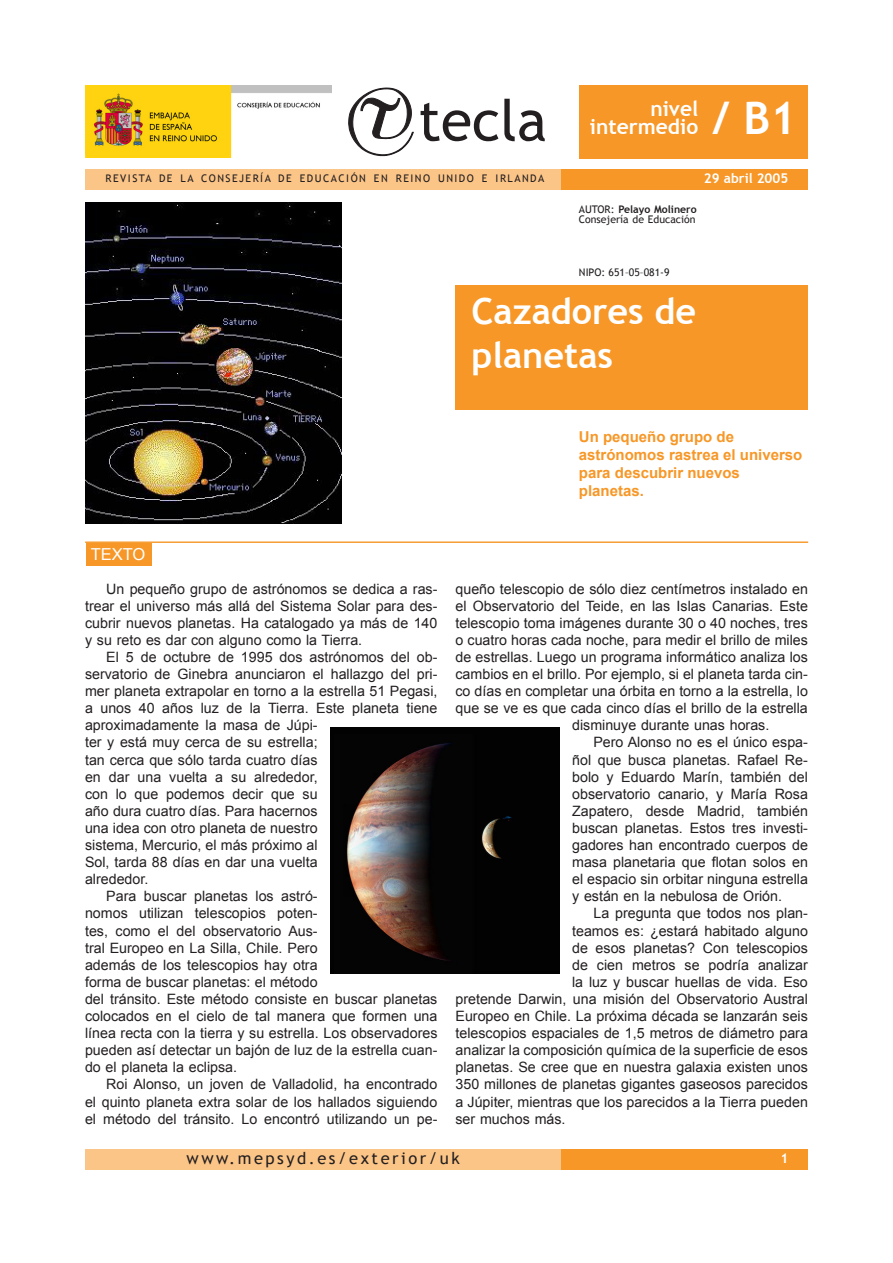
<style>
.page{position:relative;width:893px;height:1263px;background:#fff}
.page>*{position:absolute;margin:0;border:0;box-sizing:border-box;transform-origin:0 0}
.t1{font:700 45px "Trebuchet MS";color:#fff}
.TITULO_GENERAL{font:700 36px/43.2px "Trebuchet MS";color:#fff}
.t2{font:700 21px "Trebuchet MS";color:#fff}
.t3{font:16.5px "Trebuchet MS";letter-spacing:.155em;color:#231f20}
.PARRAFO{font:16.5px "Arial";color:#fff}
.TEXTO_SIMULADO{font:700 15px/18px "Arial";color:#f79727}
.PARRAFO-2{font:14.25px/17.1px "Arial";color:#231f20;text-align:justify}
.t4{font:700 13.5px "Trebuchet MS";color:#fff}
.NOMBRE_AUTOR{font:10.5px "Trebuchet MS";letter-spacing:.14em;color:#231f20}
.NOMBRE_AUTOR-2{font:10.5px "Trebuchet MS";color:#231f20}
.NOMBRE_AUTOR-3{font:700 10.5px "Trebuchet MS";color:#231f20}
.s1{font-weight:400}
</style>
<div class="page">
<div style="left:85px;top:1149px;width:723px;height:20px;background:#f79727"></div>
<div style="left:85px;top:1149px;width:476px;height:20px;background:#fcc588"></div>
<div style="left:85px;top:169px;width:723px;height:21px;background:#f79727"></div>
<div style="left:85px;top:169px;width:476px;height:21px;background:#fcc588"></div>
<svg style="left:348px;top:87px;width:66px;height:69px"></svg>
<svg style="left:421px;top:103px;width:77px;height:38px"></svg>
<svg style="left:504px;top:99px;width:41px;height:42px"></svg>
<div style="left:579px;top:85px;width:229px;height:73px;background:#f79727"></div>
<div style="left:455px;top:285px;width:353px;height:125px;background:#f79727"></div>
<div style="left:86px;top:543px;width:65px;height:23px;background:#f79727"></div>
<hr style="left:85px;top:542px;width:723px;height:1px;background:#f79727">
<img style="left:85px;top:85px;width:246px;height:73px">
<img style="left:85px;top:203px;width:257px;height:321px">
<img style="left:330px;top:727px;width:229px;height:247px">
<p class="t2" style="left:650px;top:96px;width:49px">nivel</p>
<p class="t2" style="left:590px;top:114px;width:110px">intermedio</p>
<p class="t1" style="left:712px;top:90px;width:86px">/ B1</p>
<p class="NOMBRE_AUTOR" style="left:106px;top:173px;width:440px">REVISTA DE LA CONSEJERÍA DE EDUCACIÓN EN REINO UNIDO E IRLANDA</p>
<p class="t4" style="left:704px;top:169px;width:86px">29 abril 2005</p>
<p class="NOMBRE_AUTOR-3" style="left:579px;top:203px;width:119px"><span class="s1">AUTOR:</span> Pelayo Molinero</p>
<p class="NOMBRE_AUTOR-2" style="left:579px;top:214px;width:118px">Consejería de Educación</p>
<p class="NOMBRE_AUTOR-2" style="left:579px;top:266px;width:92px">NIPO: 651–05–081-9</p>
<p class="TITULO_GENERAL" style="left:471px;top:290px;width:226px">Cazadores de planetas</p>
<p class="TEXTO_SIMULADO" style="left:579px;top:428px;width:225px">Un pequeño grupo de astrónomos rastrea el universo para descubrir nuevos planetas.</p>
<p class="PARRAFO" style="left:91px;top:543px;width:56px">TEXTO</p>
<p class="PARRAFO-2" style="left:85px;top:580px;width:354px;text-indent:21px">Un pequeño grupo de astrónomos se dedica a ras&shy;trear el universo más allá del Sistema Solar para des&shy;cubrir nuevos planetas. Ha catalogado ya más de 140 y su reto es dar con alguno como la Tierra.</p>
<p class="PARRAFO-2" style="left:85px;top:648px;width:354px;text-align:left;text-indent:21px">El 5 de octubre de 1995 dos astrónomos del ob&shy;servatorio de Ginebra anunciaron el hallazgo del pri&shy;mer planeta extrapolar en torno a la estrella 51 Pegasi, a unos 40 años luz de la Tierra. Este planeta tiene aproximadamente la masa de Júpi-<br>ter y está muy cerca de su estrella;<br>tan cerca que sólo tarda cuatro días<br>en dar una vuelta a su alrededor,<br>con lo que podemos decir que su<br>año dura cuatro días. Para hacernos<br>una idea con otro planeta de nuestro<br>sistema, Mercurio, el más próximo al<br>Sol, tarda 88 días en dar una vuelta<br>alrededor.</p>
<p class="PARRAFO-2" style="left:85px;top:888px;width:354px;text-align:left;text-indent:21px">Para buscar planetas los astró-<br>nomos utilizan telescopios poten-<br>tes, como el del observatorio Aus-<br>tral Europeo en La Silla, Chile. Pero<br>además de los telescopios hay otra<br>forma de buscar planetas: el método<br>del tránsito. Este método consiste en buscar planetas colocados en el cielo de tal manera que formen una línea recta con la tierra y su estrella. Los observadores pueden así detectar un bajón de luz de la estrella cuan&shy;do el planeta la eclipsa.</p>
<p class="PARRAFO-2" style="left:85px;top:1076px;width:354px;text-indent:21px">Roi Alonso, un joven de Valladolid, ha encontrado el quinto planeta extra solar de los hallados siguiendo el método del tránsito. Lo encontró utilizando un pe-</p>
<p class="PARRAFO-2" style="left:455px;top:580px;width:354px">queño telescopio de sólo diez centímetros instalado en</p>
<p class="PARRAFO-2" style="left:455px;top:597px;width:354px">el Observatorio del Teide, en las Islas Canarias. Este</p>
<p class="PARRAFO-2" style="left:455px;top:614px;width:354px">telescopio toma imágenes durante 30 o 40 noches, tres</p>
<p class="PARRAFO-2" style="left:455px;top:631px;width:354px">o cuatro horas cada noche, para medir el brillo de miles</p>
<p class="PARRAFO-2" style="left:455px;top:648px;width:354px">de estrellas. Luego un programa informático analiza los</p>
<p class="PARRAFO-2" style="left:455px;top:666px;width:354px">cambios en el brillo. Por ejemplo, si el planeta tarda cin-</p>
<p class="PARRAFO-2" style="left:455px;top:683px;width:354px">co días en completar una órbita en torno a la estrella, lo</p>
<p class="PARRAFO-2" style="left:455px;top:700px;width:354px">que se ve es que cada cinco días el brillo de la estrella</p>
<p class="PARRAFO-2" style="left:572px;top:717px;width:199px">disminuye durante unas horas.</p>
<p class="PARRAFO-2" style="left:572px;top:734px;width:237px;text-indent:21px">Pero Alonso no es el único espa&shy;ñol que busca planetas. Rafael Re&shy;bolo y Eduardo Marín, también del observatorio canario, y María Rosa Zapatero, desde Madrid, también buscan planetas. Estos tres investi&shy;gadores han encontrado cuerpos de masa planetaria que flotan solos en el espacio sin orbitar ninguna estrella y están en la nebulosa de Orión.</p>
<p class="PARRAFO-2" style="left:593px;top:905px;width:216px">La pregunta que todos nos plan-</p>
<p class="PARRAFO-2" style="left:572px;top:922px;width:237px">teamos es: ¿estará habitado alguno</p>
<p class="PARRAFO-2" style="left:572px;top:939px;width:237px">de esos planetas? Con telescopios</p>
<p class="PARRAFO-2" style="left:572px;top:956px;width:237px">de cien metros se podría analizar</p>
<p class="PARRAFO-2" style="left:572px;top:973px;width:237px">la luz y buscar huellas de vida. Eso</p>
<p class="PARRAFO-2" style="left:455px;top:990px;width:354px">pretende Darwin, una misión del Observatorio Austral</p>
<p class="PARRAFO-2" style="left:455px;top:1008px;width:354px">Europeo en Chile. La próxima década se lanzarán seis</p>
<p class="PARRAFO-2" style="left:455px;top:1025px;width:354px">telescopios espaciales de 1,5 metros de diámetro para</p>
<p class="PARRAFO-2" style="left:455px;top:1042px;width:354px">analizar la composición química de la superficie de esos</p>
<p class="PARRAFO-2" style="left:455px;top:1059px;width:354px">planetas. Se cree que en nuestra galaxia existen unos</p>
<p class="PARRAFO-2" style="left:455px;top:1076px;width:354px">350 millones de planetas gigantes gaseosos parecidos</p>
<p class="PARRAFO-2" style="left:455px;top:1093px;width:354px">a Júpiter, mientras que los parecidos a la Tierra pueden</p>
<p class="PARRAFO-2" style="left:455px;top:1110px;width:112px">ser muchos más.</p>
<p class="t3" style="left:187px;top:1148px;width:275px">www.mepsyd.es/exterior/uk</p>
<p class="t4" style="left:780px;top:1149px;width:9px">1</p>
</div>
